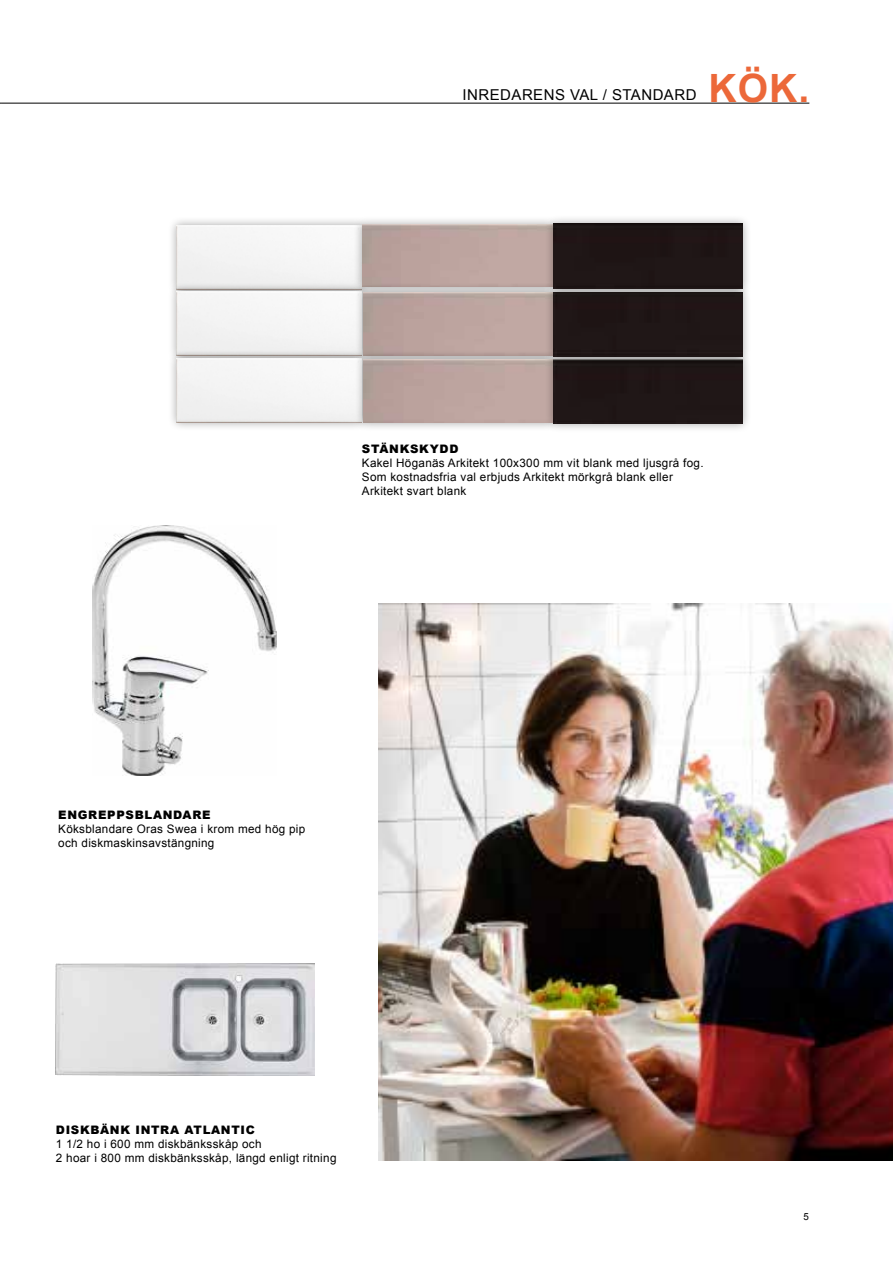
<style>
.page{position:relative;width:893px;height:1263px;background:#fff}
.page>*{position:absolute;margin:0;border:0;box-sizing:border-box;transform-origin:0 0}
.t1{font:700 39px "Arial";color:#ec6839}
.t2{font:15px "Arial";letter-spacing:.03em;color:#000}
.t3{font:11.7px/14.1px "Arial";letter-spacing:.025em;color:#000}
.t4{font:900 11.7px "Arial";letter-spacing:.06em;color:#000}
.t5{font:9.75px "Arial";color:#000}
</style>
<div class="page">
<hr style="left:1px;top:103px;width:808px;height:1px;background:#000">
<img style="left:378px;top:604px;width:515px;height:556px">
<img style="left:56px;top:963px;width:258px;height:112px">
<div style="left:168px;top:217px;width:203px;height:82px;background:#000;opacity:.35"></div>
<div style="left:177px;top:226px;width:176px;height:57px;background:#f5f5f5"></div>
<div style="left:168px;top:283px;width:203px;height:82px;background:#000;opacity:.35"></div>
<div style="left:177px;top:292px;width:178px;height:58px;background:#f5f5f5"></div>
<div style="left:168px;top:350px;width:203px;height:82px;background:#000;opacity:.35"></div>
<div style="left:177px;top:359px;width:178px;height:63px;background:#f4f4f4"></div>
<div style="left:353px;top:216px;width:208px;height:79px;background:#000;opacity:.35"></div>
<img style="left:362px;top:225px;width:183px;height:58px">
<div style="left:355px;top:283px;width:206px;height:82px;background:#000;opacity:.35"></div>
<img style="left:364px;top:292px;width:181px;height:58px">
<div style="left:355px;top:350px;width:206px;height:82px;background:#000;opacity:.35"></div>
<img style="left:364px;top:359px;width:181px;height:64px">
<div style="left:545px;top:215px;width:206px;height:83px;background:#000;opacity:.35"></div>
<div style="left:554px;top:224px;width:188px;height:59px;background:#201616"></div>
<div style="left:545px;top:283px;width:206px;height:83px;background:#000;opacity:.35"></div>
<div style="left:554px;top:292px;width:188px;height:58px;background:#201616"></div>
<div style="left:545px;top:350px;width:206px;height:83px;background:#000;opacity:.35"></div>
<div style="left:554px;top:359px;width:188px;height:65px;background:#201717"></div>
<img style="left:93px;top:525px;width:184px;height:251px">
<p class="t2" style="left:463px;top:85px;width:235px">INREDARENS VAL / STANDARD</p>
<h1 class="t1" style="left:708px;top:63px;width:103px">KÖK.</h1>
<p class="t4" style="left:362px;top:441px;width:98px">STÄNKSKYDD</p>
<p class="t3" style="left:362px;top:456px;width:343px">Kakel Höganäs Arkitekt 100x300 mm vit blank med ljusgrå fog.<br>Som kostnadsfria val erbjuds Arkitekt mörkgrå blank eller<br>Arkitekt svart blank</p>
<p class="t4" style="left:58px;top:806px;width:154px">ENGREPPSBLANDARE</p>
<p class="t3" style="left:58px;top:822px;width:249px">Köksblandare Oras Swea i krom med hög pip och diskmaskinsavstängning</p>
<p class="t4" style="left:56px;top:1121px;width:201px">DISKBÄNK INTRA ATLANTIC</p>
<p class="t3" style="left:56px;top:1137px;width:282px">1 1/2 ho i 600 mm diskbänksskåp och<br>2 hoar i 800 mm diskbänksskåp, längd enligt ritning</p>
<p class="t5" style="left:803px;top:1210px;width:7px">5</p>
</div>
